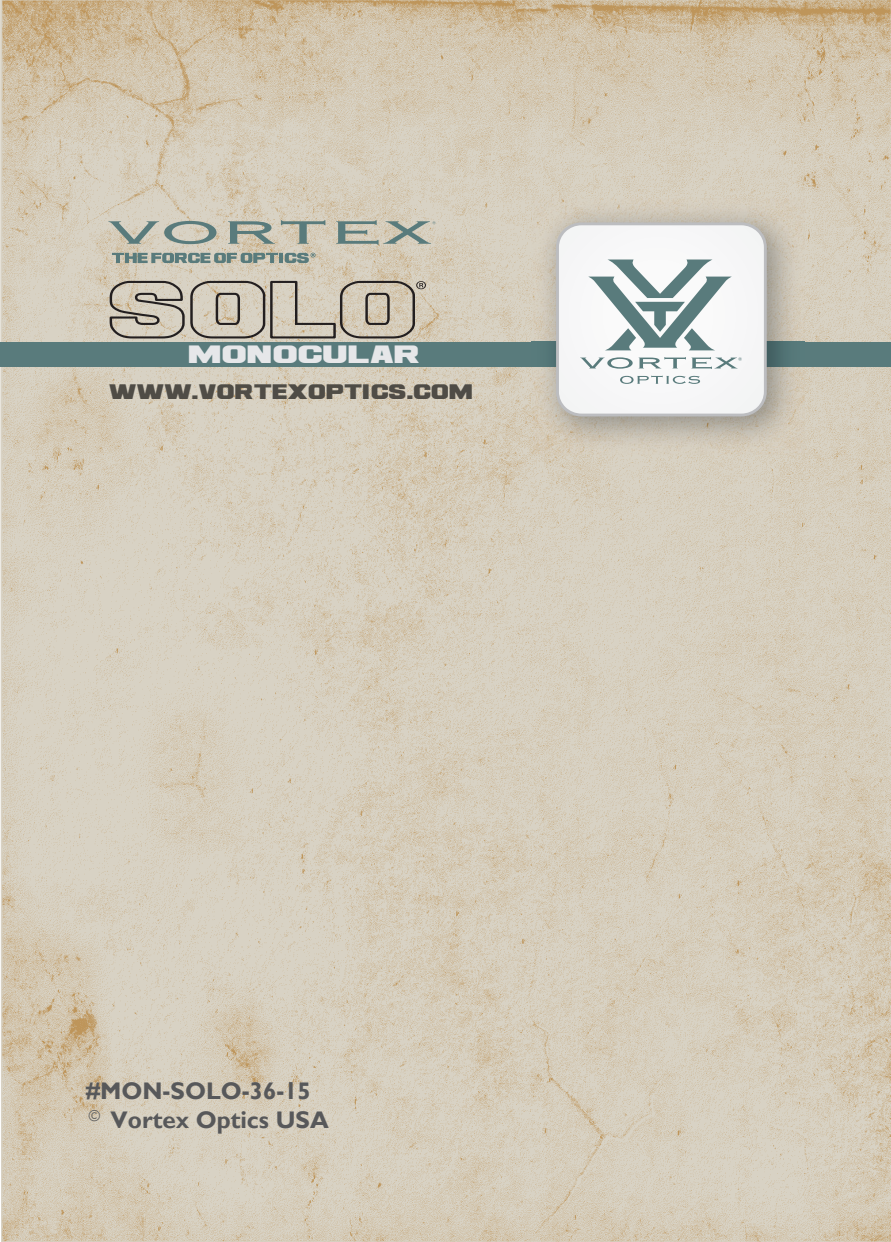
<style>
.page{position:relative;width:891px;height:1242px;background:#fff}
.page>*{position:absolute;margin:0;border:0;box-sizing:border-box;transform-origin:0 0}
.t1{font:700 24px/28.8px "Gill Sans";color:#57585a}
.t2{font:19.5px "Ash";color:#e6e7e9;scale:1.18 1}
.t3{font:16.5px "Ash";color:#4f4c46}
</style>
<div class="page">
<img style="left:2px;top:0;width:889px;height:1241px">
<div style="left:0;top:342px;width:891px;height:24px;background:#597b7c"></div>
<img style="left:532px;top:198px;width:273px;height:257px">
<img style="left:532px;top:342px;width:273px;height:24px">
<svg style="left:556px;top:222px;width:211px;height:194px"></svg>
<svg style="left:112px;top:253px;width:204px;height:10px;background:#879993"></svg>
<svg style="left:108px;top:220px;width:328px;height:25px;background:#b1b4a7"></svg>
<svg style="left:108px;top:280px;width:318px;height:60px;background:#bab2a3"></svg>
<p class="t2" style="left:189px;top:344px;width:198px">MONOCULAR</p>
<p class="t3" style="left:110px;top:383px;width:365px">WWW.VORTEXOPTICS.COM</p>
<p class="t1" style="left:86px;top:1077px;width:244px">#MON-SOLO-36-15 © Vortex Optics USA</p>
</div>
